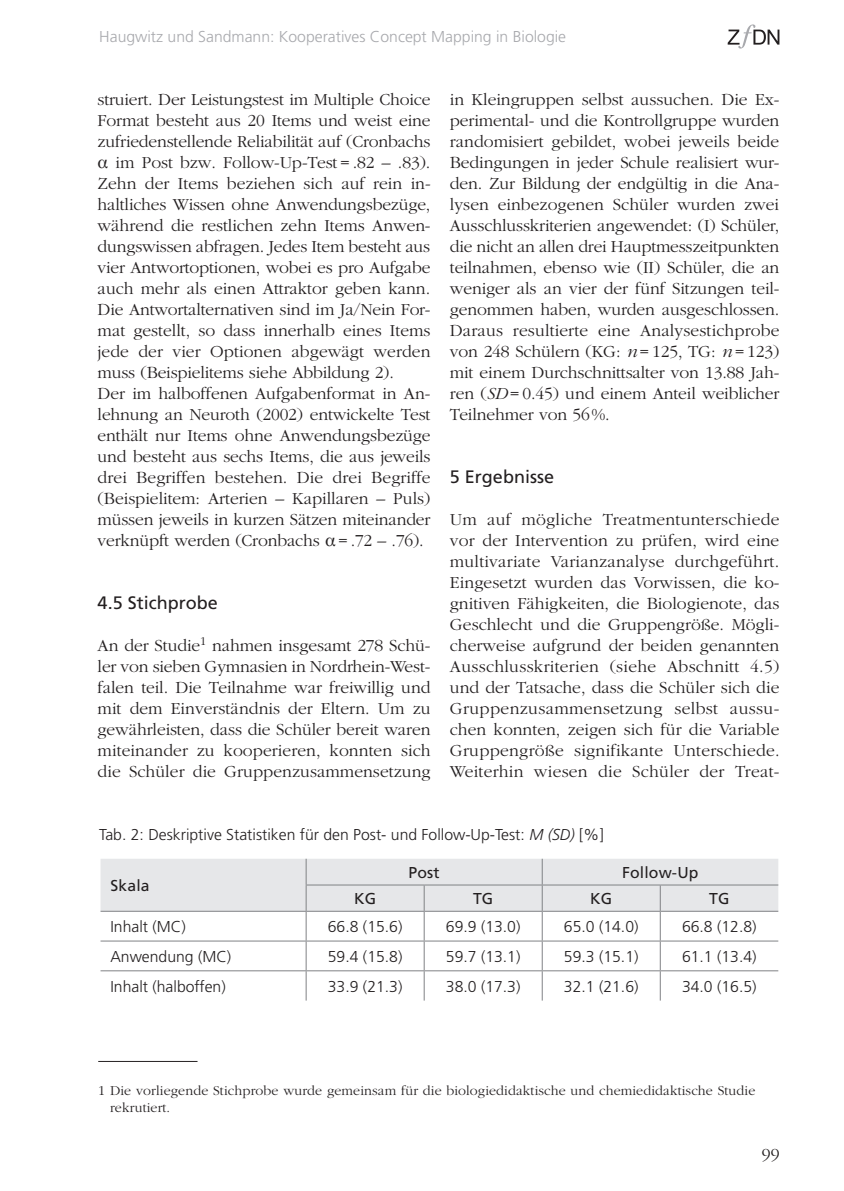
<style>
.page{position:relative;width:844px;height:1191px;background:#fff}
.page>*{position:absolute;margin:0;border:0;box-sizing:border-box;transform-origin:0 0}
.t1{font:18.03px "Frutiger LT";color:#231f20}
.t2{font:300 17.5px/21px "Garamond";letter-spacing:-.01em;color:#231f20;text-align:justify}
.t3{font:300 15.75px "Frutiger LT";color:#231f20}
.t4{font:300 15.75px "Frutiger LT";color:#a8a9ad}
.t5{font:15.75px "Frutiger LT";letter-spacing:.01em;color:#231f20}
.t6{font:300 14px/16.8px "Garamond";letter-spacing:.01em;color:#231f20}
.s1{font-family:"Times";font-weight:400}
.s2{font-style:italic}
</style>
<div class="page">
<svg style="left:727px;top:24px;width:52px;height:25px"></svg>
<hr style="left:98px;top:1061px;width:99px;height:1px;background:#231f20">
<svg style="left:100px;top:858px;width:678px;height:142px"></svg>
<p class="t4" style="left:99px;top:27px;width:468px">Haugwitz und Sandmann: Kooperatives Concept Mapping in Biologie</p>
<p class="t2" style="left:98px;top:89px;width:334px;text-align:left">struiert. Der Leistungstest im Multiple Choice Format besteht aus 20 Items und weist eine zufriedenstellende Reliabilität auf (Cronbachs <span class="s1">α</span> im Post bzw. Follow-Up-Test = .82 – .83).<br>Zehn der Items beziehen sich auf rein in&shy;haltliches Wissen ohne Anwendungsbezüge, während die restlichen zehn Items Anwen&shy;dungswissen abfragen. Jedes Item besteht aus vier Antwortoptionen, wobei es pro Aufgabe auch mehr als einen Attraktor geben kann.<br>Die Antwortalternativen sind im Ja/Nein For&shy;mat gestellt, so dass innerhalb eines Items jede der vier Optionen abgewägt werden muss (Beispielitems siehe Abbildung 2).<br>Der im halboffenen Aufgabenformat in An&shy;lehnung an Neuroth (2002) entwickelte Test enthält nur Items ohne Anwendungsbezüge und besteht aus sechs Items, die aus jeweils drei Begriffen bestehen. Die drei Begriffe (Beispielitem: Arterien – Kapillaren – Puls) müssen jeweils in kurzen Sätzen miteinander verknüpft werden (Cronbachs <span class="s1">α</span> = .72 – .76).</p>
<p class="t1" style="left:98px;top:592px;width:122px">4.5 Stichprobe</p>
<p class="t2" style="left:98px;top:635px;width:334px">An der Studie<sup>1</sup> nahmen insgesamt 278 Schü&shy;ler von sieben Gymnasien in Nordrhein-West&shy;falen teil. Die Teilnahme war freiwillig und mit dem Einverständnis der Eltern. Um zu gewährleisten, dass die Schüler bereit waren miteinander zu kooperieren, konnten sich die Schüler die Gruppenzusammensetzung</p>
<p class="t2" style="left:450px;top:89px;width:331px">in Kleingruppen selbst aussuchen. Die Ex&shy;perimental- und die Kontrollgruppe wurden randomisiert gebildet, wobei jeweils beide Bedingungen in jeder Schule realisiert wur&shy;den. Zur Bildung der endgültig in die Ana&shy;lysen einbezogenen Schüler wurden zwei Ausschlusskriterien angewendet: (I) Schüler, die nicht an allen drei Hauptmesszeitpunkten teilnahmen, ebenso wie (II) Schüler, die an weniger als an vier der fünf Sitzungen teil&shy;genommen haben, wurden ausgeschlossen.<br>Daraus resultierte eine Analysestichprobe von 248 Schülern (KG: <span class="s2">n</span> = 125, TG: <span class="s2">n</span> = 123) mit einem Durchschnittsalter von 13.88 Jah&shy;ren (<span class="s2">SD</span> = 0.45) und einem Anteil weiblicher Teilnehmer von 56%.</p>
<p class="t1" style="left:450px;top:466px;width:106px">5 Ergebnisse</p>
<p class="t2" style="left:450px;top:509px;width:331px">Um auf mögliche Treatmentunterschiede vor der Intervention zu prüfen, wird eine multivariate Varianzanalyse durchgeführt.<br>Eingesetzt wurden das Vorwissen, die ko&shy;gnitiven Fähigkeiten, die Biologienote, das Geschlecht und die Gruppengröße. Mögli&shy;cherweise aufgrund der beiden genannten Ausschlusskriterien (siehe Abschnitt 4.5) und der Tatsache, dass die Schüler sich die Gruppenzusammensetzung selbst aussu&shy;chen konnten, zeigen sich für die Variable Gruppengröße signifikante Unterschiede.<br>Weiterhin wiesen die Schüler der Treat-</p>
<p class="t3" style="left:99px;top:826px;width:506px">Tab. 2: Deskriptive Statistiken für den Post- und Follow-Up-Test: <span class="s2">M (SD)</span> [%]</p>
<p class="t5" style="left:110px;top:876px;width:41px">Skala</p>
<p class="t5" style="left:408px;top:863px;width:33px">Post</p>
<p class="t5" style="left:621px;top:863px;width:78px">Follow-Up</p>
<p class="t5" style="left:354px;top:889px;width:24px">KG</p>
<p class="t5" style="left:473px;top:889px;width:22px">TG</p>
<p class="t5" style="left:590px;top:889px;width:24px">KG</p>
<p class="t5" style="left:709px;top:889px;width:22px">TG</p>
<p class="t3" style="left:110px;top:917px;width:77px">Inhalt (MC)</p>
<p class="t3" style="left:328px;top:917px;width:76px">66.8 (15.6)</p>
<p class="t3" style="left:446px;top:917px;width:76px">69.9 (13.0)</p>
<p class="t3" style="left:564px;top:917px;width:76px">65.0 (14.0)</p>
<p class="t3" style="left:681px;top:917px;width:76px">66.8 (12.8)</p>
<p class="t3" style="left:110px;top:947px;width:122px">Anwendung (MC)</p>
<p class="t3" style="left:328px;top:947px;width:76px">59.4 (15.8)</p>
<p class="t3" style="left:446px;top:947px;width:76px">59.7 (13.1)</p>
<p class="t3" style="left:564px;top:947px;width:76px">59.3 (15.1)</p>
<p class="t3" style="left:681px;top:947px;width:76px">61.1 (13.4)</p>
<p class="t3" style="left:110px;top:977px;width:117px">Inhalt (halboffen)</p>
<p class="t3" style="left:328px;top:977px;width:76px">33.9 (21.3)</p>
<p class="t3" style="left:446px;top:977px;width:76px">38.0 (17.3)</p>
<p class="t3" style="left:564px;top:977px;width:76px">32.1 (21.6)</p>
<p class="t3" style="left:681px;top:977px;width:76px">34.0 (16.5)</p>
<p class="t6" style="left:110px;top:1082px;width:646px;text-indent:-12px">1 Die vorliegende Stichprobe wurde gemeinsam für die biologiedidaktische und chemiedidaktische Studie rekrutiert.</p>
<p class="t2" style="left:761px;top:1143px;width:19px">99</p>
</div>
